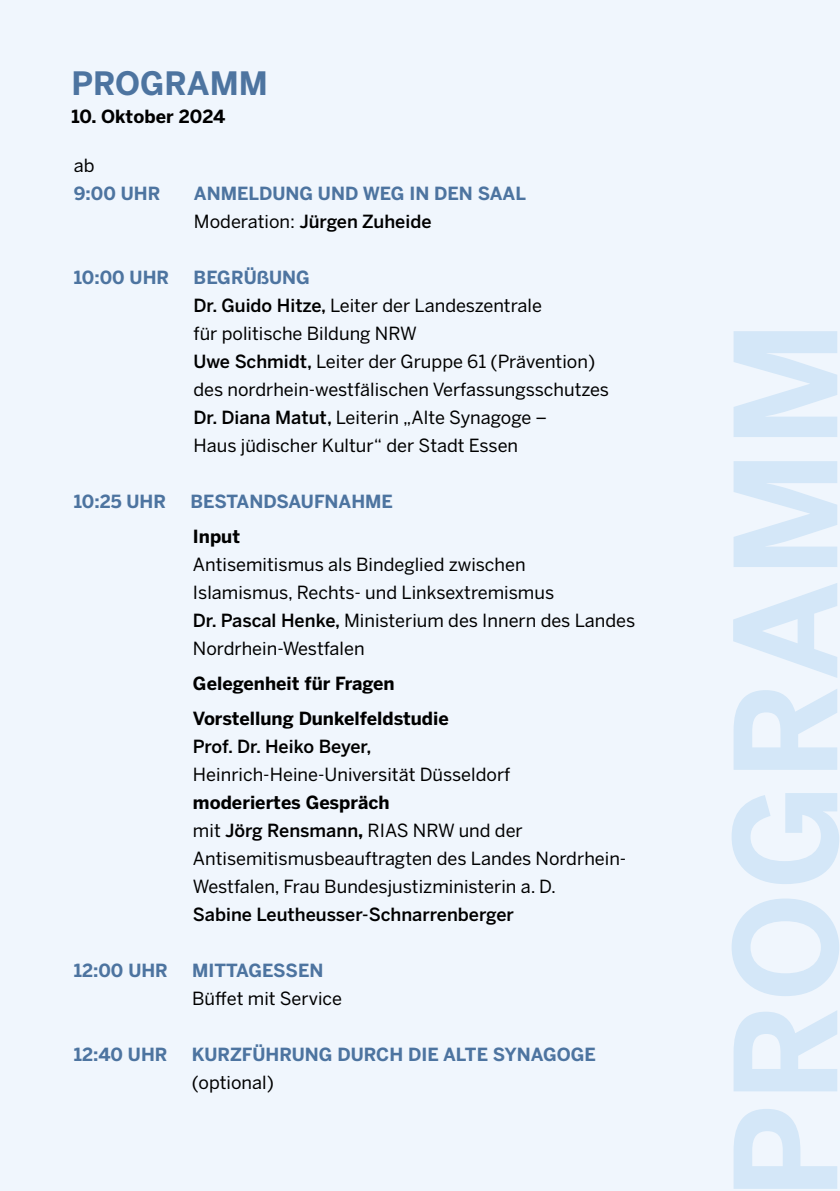
<style>
.page{position:relative;width:840px;height:1191px;background:#fff}
.page>*{position:absolute;margin:0;border:0;box-sizing:border-box;transform-origin:0 0}
.t1{font:700 32px "Benton Sans";color:#4d74a0}
.t2{font:18px/28px "Benton Sans";color:#000}
.t3{font:700 18px/28px "Benton Sans";color:#4d74a0}
.t4{font:700 18px "Benton Sans";color:#000}
.s1{font-weight:400;color:#000}
.s2{font-weight:500;color:#000}
.s3{font-weight:700;color:#4d74a0}
.s4{font-weight:500}
.s5{font-weight:700}
</style>
<div class="page">
<div style="left:0;top:0;width:839px;height:1191px;background:#f0f6fd"></div>
<svg style="left:731px;top:331px;width:107px;height:857px;fill:#d8e9f8"></svg>
<h1 class="t1" style="left:71px;top:64px;width:198px">PROGRAMM</h1>
<h2 class="t4" style="left:71px;top:105px;width:155px">10. Oktober 2024</h2>
<h3 class="t2" style="left:74px;top:151px;width:22px">ab</h3>
<h3 class="t3" style="left:74px;top:179px;width:88px">9:00 UHR</h3>
<h3 class="t3" style="left:194px;top:179px;width:333px">ANMELDUNG UND WEG IN DEN SAAL<br><span class="s1">Moderation:</span> <span class="s2">Jürgen Zuheide</span></h3>
<h3 class="t3" style="left:74px;top:263px;width:97px">10:00 UHR</h3>
<h3 class="t2" style="left:193px;top:263px;width:417px"><span class="s3">BEGRÜßUNG<br></span><span class="s4">Dr. Guido Hitze,</span> Leiter der Landeszentrale<br>für politische Bildung NRW<br><span class="s4">Uwe Schmidt,</span> Leiter der Gruppe 61 (Prävention) des nordrhein-westfälischen Verfassungsschutzes <span class="s4">Dr. Diana Matut,</span> Leiterin „Alte Synagoge –<br>Haus jüdischer Kultur“ der Stadt Essen</h3>
<h3 class="t3" style="left:74px;top:487px;width:94px">10:25 UHR</h3>
<h3 class="t3" style="left:190px;top:487px;width:204px">BESTANDSAUFNAHME</h3>
<h3 class="t2" style="left:193px;top:522px;width:443px"><span class="s5">Input<br></span>Antisemitismus als Bindeglied zwischen<br>Islamismus, Rechts- und Linksextremismus<br><span class="s4">Dr. Pascal Henke,</span> Ministerium des Innern des Landes Nordrhein-Westfalen</h3>
<h3 class="t4" style="left:193px;top:672px;width:203px">Gelegenheit für Fragen</h3>
<h3 class="t2" style="left:193px;top:704px;width:434px"><span class="s5">Vorstellung Dunkelfeldstudie<br></span><span class="s4">Prof. Dr. Heiko Beyer,<br></span>Heinrich-Heine-Universität Düsseldorf<br><span class="s5">moderiertes Gespräch<br></span>mit <span class="s4">Jörg Rensmann</span><span class="s5">,</span> RIAS NRW und der Antisemitismusbeauftragten des Landes Nordrhein-Westfalen, Frau Bundesjustizministerin a. D.<br><span class="s4">Sabine Leutheusser-Schnarrenberger</span></h3>
<h3 class="t3" style="left:74px;top:956px;width:96px">12:00 UHR</h3>
<h3 class="t2" style="left:192px;top:956px;width:151px"><span class="s3">MITTAGESSEN<br></span>Büffet mit Service</h3>
<h3 class="t3" style="left:74px;top:1040px;width:95px">12:40 UHR</h3>
<h3 class="t3" style="left:192px;top:1040px;width:405px">KURZFÜHRUNG DURCH DIE ALTE SYNAGOGE <span class="s1">(optional)</span></h3>
</div>
